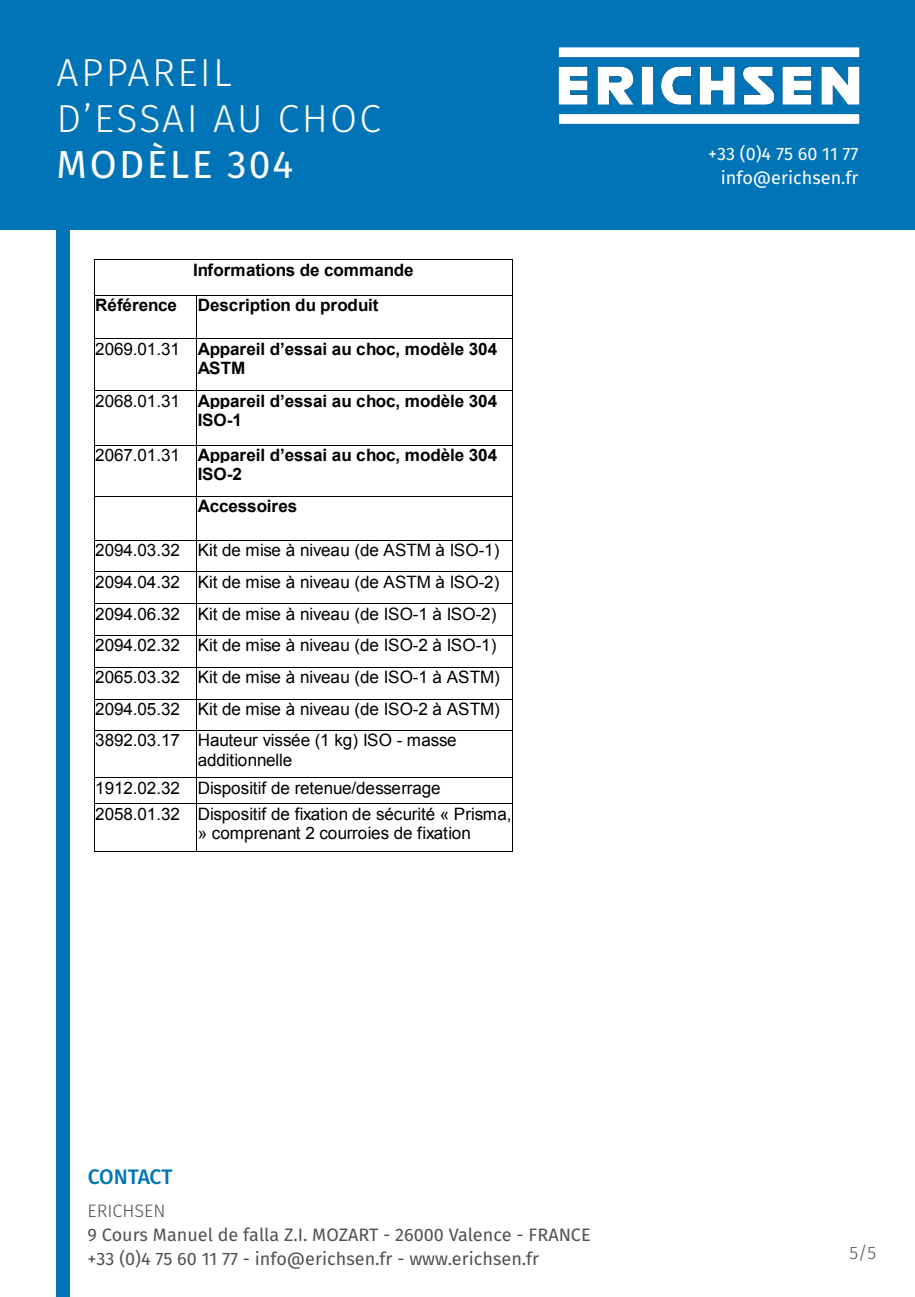
<style>
.page{position:relative;width:915px;height:1297px;background:#fff}
.page>*{position:absolute;margin:0;border:0;box-sizing:border-box;transform-origin:0 0}
.t1{font:300 39.15px/45.9px "Fira Sans";letter-spacing:.06em;color:#fff}
.t2{font:500 21px "Fira Sans";letter-spacing:-.01em;color:#0074b6}
.t3{font:18px "Fira Sans";color:#505152}
.t4{font:18px "Fira Sans";color:#fff}
.t5{font:300 18px "Fira Sans";color:#505152}
.t6{font:17.1px/31.7px "Arial";letter-spacing:-.005em;color:#000}
.t7{font:700 17.1px/19.2px "Arial";letter-spacing:-.005em;color:#000}
.s1{font-weight:400}
</style>
<div class="page">
<div style="left:56px;top:229px;width:13px;height:1068px;background:#0074b6"></div>
<div style="left:0;top:0;width:914px;height:229px;background:#0074b6"></div>
<img style="left:558px;top:48px;width:301px;height:75px">
<hr style="left:95px;top:259px;width:417px;height:1px;background:#000">
<hr style="left:94px;top:260px;width:1px;height:35px;background:#000">
<hr style="left:512px;top:260px;width:1px;height:35px;background:#000">
<hr style="left:95px;top:295px;width:101px;height:1px;background:#000">
<hr style="left:197px;top:295px;width:315px;height:1px;background:#000">
<hr style="left:94px;top:296px;width:1px;height:42px;background:#000">
<hr style="left:196px;top:296px;width:1px;height:42px;background:#000">
<hr style="left:512px;top:296px;width:1px;height:42px;background:#000">
<hr style="left:95px;top:338px;width:101px;height:1px;background:#000">
<hr style="left:197px;top:338px;width:315px;height:1px;background:#000">
<hr style="left:94px;top:339px;width:1px;height:51px;background:#000">
<hr style="left:196px;top:339px;width:1px;height:51px;background:#000">
<hr style="left:512px;top:339px;width:1px;height:51px;background:#000">
<hr style="left:95px;top:390px;width:101px;height:1px;background:#000">
<hr style="left:197px;top:390px;width:315px;height:1px;background:#000">
<hr style="left:94px;top:391px;width:1px;height:54px;background:#000">
<hr style="left:196px;top:391px;width:1px;height:54px;background:#000">
<hr style="left:512px;top:391px;width:1px;height:54px;background:#000">
<hr style="left:95px;top:445px;width:101px;height:1px;background:#000">
<hr style="left:197px;top:445px;width:315px;height:1px;background:#000">
<hr style="left:94px;top:445px;width:1px;height:51px;background:#000">
<hr style="left:196px;top:445px;width:1px;height:51px;background:#000">
<hr style="left:512px;top:445px;width:1px;height:51px;background:#000">
<hr style="left:95px;top:496px;width:101px;height:1px;background:#000">
<hr style="left:197px;top:496px;width:315px;height:1px;background:#000">
<hr style="left:94px;top:497px;width:1px;height:43px;background:#000">
<hr style="left:196px;top:497px;width:1px;height:43px;background:#000">
<hr style="left:512px;top:497px;width:1px;height:43px;background:#000">
<hr style="left:95px;top:540px;width:101px;height:1px;background:#000">
<hr style="left:197px;top:540px;width:315px;height:1px;background:#000">
<hr style="left:94px;top:541px;width:1px;height:30px;background:#000">
<hr style="left:196px;top:541px;width:1px;height:30px;background:#000">
<hr style="left:512px;top:541px;width:1px;height:30px;background:#000">
<hr style="left:95px;top:571px;width:101px;height:1px;background:#000">
<hr style="left:197px;top:571px;width:315px;height:1px;background:#000">
<hr style="left:94px;top:572px;width:1px;height:31px;background:#000">
<hr style="left:196px;top:572px;width:1px;height:31px;background:#000">
<hr style="left:512px;top:572px;width:1px;height:31px;background:#000">
<hr style="left:95px;top:603px;width:101px;height:1px;background:#000">
<hr style="left:197px;top:603px;width:315px;height:1px;background:#000">
<hr style="left:94px;top:604px;width:1px;height:31px;background:#000">
<hr style="left:196px;top:604px;width:1px;height:31px;background:#000">
<hr style="left:512px;top:604px;width:1px;height:31px;background:#000">
<hr style="left:95px;top:635px;width:101px;height:1px;background:#000">
<hr style="left:197px;top:635px;width:315px;height:1px;background:#000">
<hr style="left:94px;top:636px;width:1px;height:31px;background:#000">
<hr style="left:196px;top:636px;width:1px;height:31px;background:#000">
<hr style="left:512px;top:636px;width:1px;height:31px;background:#000">
<hr style="left:95px;top:667px;width:101px;height:1px;background:#000">
<hr style="left:197px;top:667px;width:315px;height:1px;background:#000">
<hr style="left:94px;top:668px;width:1px;height:31px;background:#000">
<hr style="left:196px;top:668px;width:1px;height:31px;background:#000">
<hr style="left:512px;top:668px;width:1px;height:31px;background:#000">
<hr style="left:95px;top:699px;width:101px;height:1px;background:#000">
<hr style="left:197px;top:699px;width:315px;height:1px;background:#000">
<hr style="left:94px;top:700px;width:1px;height:30px;background:#000">
<hr style="left:196px;top:700px;width:1px;height:30px;background:#000">
<hr style="left:512px;top:700px;width:1px;height:30px;background:#000">
<hr style="left:95px;top:730px;width:101px;height:1px;background:#000">
<hr style="left:197px;top:730px;width:315px;height:1px;background:#000">
<hr style="left:94px;top:731px;width:1px;height:46px;background:#000">
<hr style="left:196px;top:731px;width:1px;height:46px;background:#000">
<hr style="left:512px;top:731px;width:1px;height:46px;background:#000">
<hr style="left:95px;top:777px;width:101px;height:1px;background:#000">
<hr style="left:197px;top:777px;width:315px;height:1px;background:#000">
<svg style="left:94px;top:777px;width:1px;height:27px"></svg>
<hr style="left:95px;top:803px;width:101px;height:1px;background:#000">
<svg style="left:196px;top:777px;width:1px;height:27px"></svg>
<hr style="left:197px;top:803px;width:315px;height:1px;background:#000">
<svg style="left:512px;top:777px;width:1px;height:27px"></svg>
<hr style="left:94px;top:804px;width:1px;height:47px;background:#000">
<hr style="left:95px;top:851px;width:101px;height:1px;background:#000">
<hr style="left:196px;top:804px;width:1px;height:47px;background:#000">
<hr style="left:197px;top:851px;width:315px;height:1px;background:#000">
<hr style="left:512px;top:804px;width:1px;height:47px;background:#000">
<p class="t1" style="left:57px;top:49px;width:326px">APPAREIL<br>D’ESSAI AU CHOC<br><span class="s1">MODÈLE 304</span></p>
<p class="t7" style="left:95px;top:253px;width:319px;line-height:35.4px;text-indent:98px">Informations de commande<br>Référence Description du produit</p>
<p class="t7" style="left:198px;top:339px;width:301px;line-height:19.6px;text-indent:-102px"><span class="s1">2069.01.31</span> Appareil d’essai au choc, modèle 304<br>ASTM</p>
<p class="t7" style="left:198px;top:392px;width:301px;text-indent:-102px"><span class="s1">2068.01.31</span> Appareil d’essai au choc, modèle 304<br>ISO-1</p>
<p class="t7" style="left:198px;top:446px;width:301px;text-indent:-102px"><span class="s1">2067.01.31</span> Appareil d’essai au choc, modèle 304<br>ISO-2</p>
<p class="t7" style="left:198px;top:497px;width:101px">Accessoires</p>
<p class="t6" style="left:95px;top:535px;width:406px">2094.03.32 Kit de mise à niveau (de ASTM à ISO-1)<br>2094.04.32 Kit de mise à niveau (de ASTM à ISO-2)<br>2094.06.32 Kit de mise à niveau (de ISO-1 à ISO-2)<br>2094.02.32 Kit de mise à niveau (de ISO-2 à ISO-1)<br>2065.03.32 Kit de mise à niveau (de ISO-1 à ASTM)<br>2094.05.32 Kit de mise à niveau (de ISO-2 à ASTM)<br>3892.03.17 Hauteur vissée (1 kg) ISO - masse</p>
<p class="t6" style="left:95px;top:746px;width:347px;line-height:27.8px;text-indent:102px">additionnelle<br>1912.02.32 Dispositif de retenue/desserrage</p>
<p class="t6" style="left:198px;top:804px;width:315px;line-height:19.6px;text-indent:-102px">2058.01.32 Dispositif de fixation de sécurité « Prisma, » comprenant 2 courroies de fixation</p>
<p class="t4" style="left:708px;top:141px;width:152px">+33 (0)4 75 60 11 77</p>
<p class="t4" style="left:720px;top:165px;width:139px">info@erichsen.fr</p>
<p class="t2" style="left:88px;top:1162px;width:86px">CONTACT</p>
<p class="t5" style="left:88px;top:1198px;width:79px">ERICHSEN</p>
<p class="t3" style="left:88px;top:1222px;width:504px">9 Cours Manuel de falla Z.I. MOZART - 26000 Valence - FRANCE</p>
<p class="t3" style="left:88px;top:1246px;width:453px">+33 (0)4 75 60 11 77 - info@erichsen.fr - www.erichsen.fr</p>
<p class="t5" style="left:849px;top:1240px;width:28px">5/5</p>
</div>
